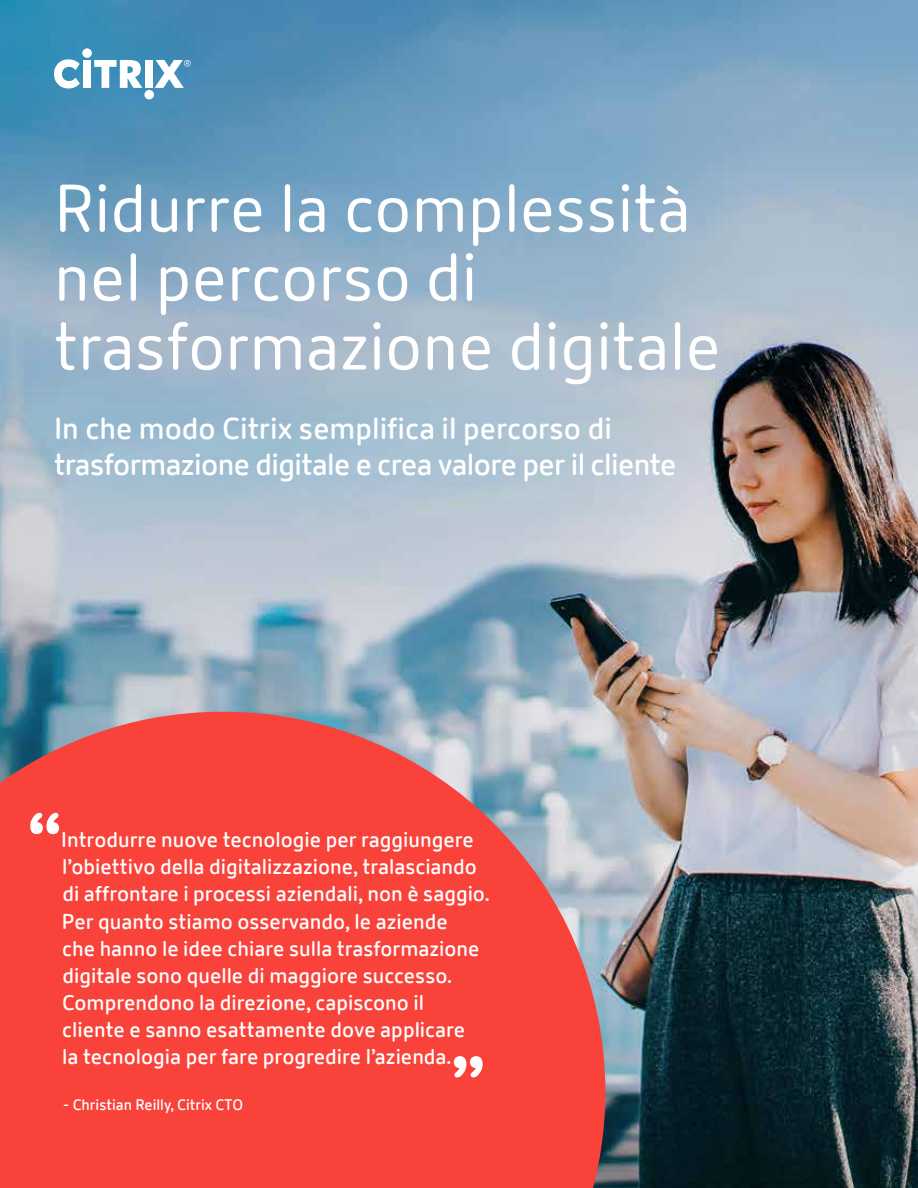
<style>
.page{position:relative;width:918px;height:1188px;background:#fff}
.page>*{position:absolute;margin:0;border:0;box-sizing:border-box;transform-origin:0 0}
.t1{font:700 75px "Citrix New Sans";color:#fff}
.t2{font:66px/69px "Citrix New Sans";color:#fff}
.t3{font:600 30px/36px "Citrix New Sans";letter-spacing:-.02em;color:#fff}
.t4{font:600 21px/27px "Citrix New Sans";color:#fff}
.t5{font:600 15px "Citrix New Sans";color:#fff}
</style>
<div class="page">
<img style="left:0;top:0;width:918px;height:1188px">
<div style="left:0;top:0;width:246px;height:158px;background:#23aae2;opacity:.8"></div>
<div style="left:82px;top:48px;width:10px;height:10px;background:#fff;border-radius:50%"></div>
<div style="left:83px;top:60px;width:8px;height:28px;background:#fff"></div>
<div style="left:144px;top:90px;width:10px;height:9px;background:#fff;border-radius:50%"></div>
<div style="left:145px;top:60px;width:8px;height:28px;background:#fff"></div>
<svg style="left:54px;top:59px;width:26px;height:29px"></svg>
<svg style="left:94px;top:60px;width:48px;height:28px"></svg>
<svg style="left:155px;top:60px;width:36px;height:28px"></svg>
<div style="left:0;top:354px;width:734px;height:188px;background:#23aae2;opacity:.8"></div>
<svg style="left:0;top:712px;width:605px;height:476px;background:#ed504b"></svg>
<h2 class="t2" style="left:54px;top:175px;width:668px">Ridurre la complessità nel percorso di trasformazione digitale</h2>
<h3 class="t3" style="left:54px;top:411px;width:624px">In che modo Citrix semplifica il percorso di trasformazione digitale e crea valore per il cliente</h3>
<h1 class="t1" style="left:27px;top:795px;width:36px">“</h1>
<p class="t4" style="left:61px;top:827px;width:430px">Introdurre nuove tecnologie per raggiungere l’obiettivo della digitalizzazione, tralasciando di affrontare i processi aziendali, non è saggio.<br>Per quanto stiamo osservando, le aziende<br>che hanno le idee chiare sulla trasformazione digitale sono quelle di maggiore successo.<br>Comprendono la direzione, capiscono il cliente e sanno esattamente dove applicare<br>la tecnologia per fare progredire l’azienda.</p>
<p class="t5" style="left:63px;top:1096px;width:181px">- Christian Reilly, Citrix CTO</p>
<h1 class="t1" style="left:452px;top:1038px;width:36px">”</h1>
</div>
